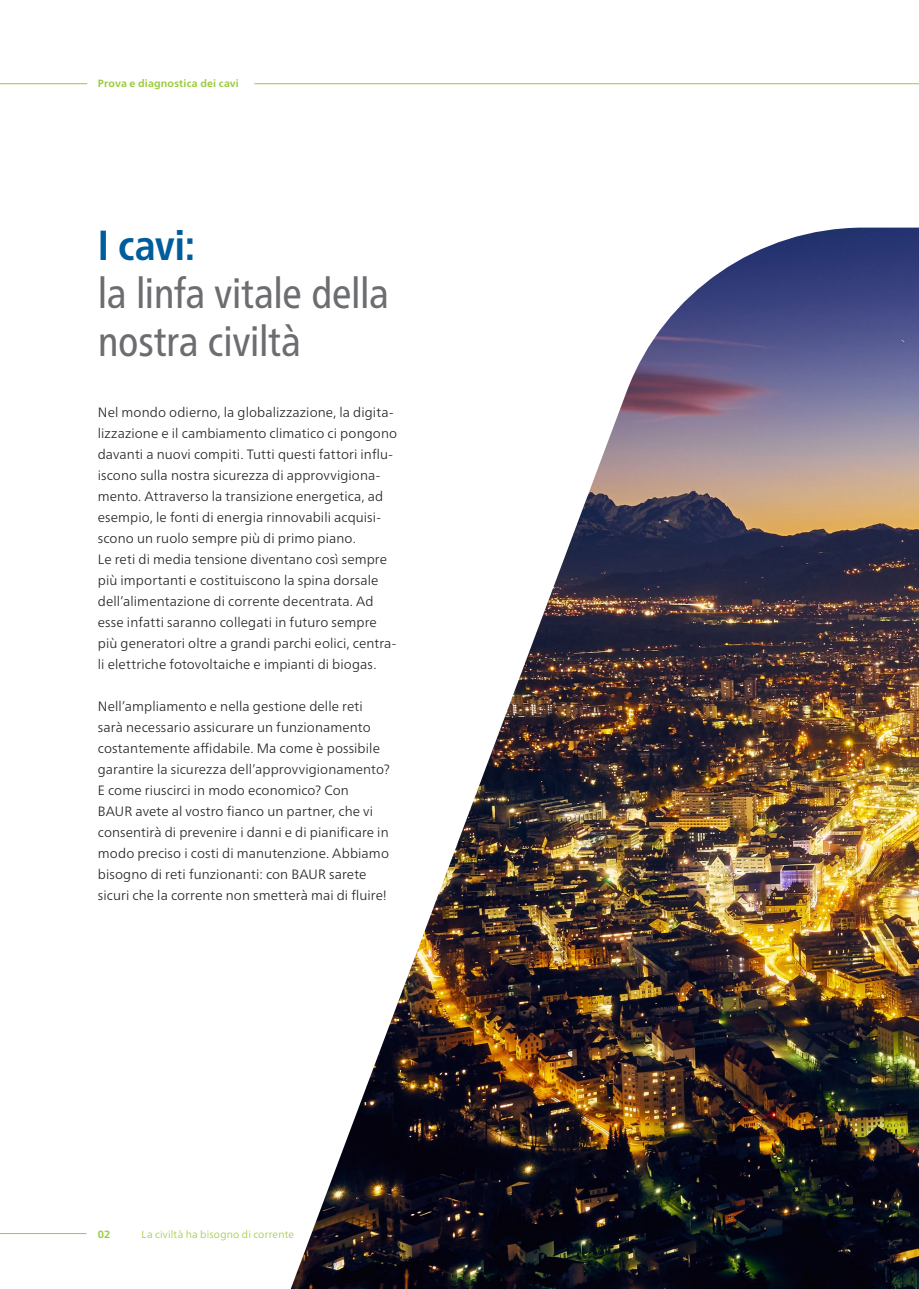
<style>
.page{position:relative;width:919px;height:1289px;background:#fff}
.page>*{position:absolute;margin:0;border:0;box-sizing:border-box;transform-origin:0 0}
.t1{font:condensed 42px/48px "Frutiger Neue LTW1 G";letter-spacing:-.01em;color:#6c6d70}
.t2{font:300 13.5px/21px "Frutiger Neue LTW1 G";letter-spacing:.005em;color:#231f20}
.t3{font:300 10.5px "Frutiger Neue LTW1 G";letter-spacing:.02em;color:#99ca3b}
.t4{font:700 10.5px "Frutiger Neue LTW1 G";letter-spacing:.02em;color:#99ca3b}
.s1{font-weight:700;color:#005d9c}
</style>
<div class="page">
<img style="left:291px;top:227px;width:627px;height:1061px">
<svg style="left:254px;top:83px;width:664px;height:2px"></svg>
<hr style="left:0;top:1233px;width:86px;height:1px;background:#99ca3b">
<hr style="left:0;top:83px;width:87px;height:1px;background:#99ca3b">
<p class="t4" style="left:98px;top:76px;width:143px">Prova e diagnostica dei cavi</p>
<p class="t1" style="left:98px;top:218px;width:292px"><span class="s1">I cavi:<br></span>la linfa vitale della nostra civiltà</p>
<p class="t2" style="left:98px;top:400px;width:301px">Nel mondo odierno, la globalizzazione, la digita&shy;lizzazione e il cambiamento climatico ci pongono davanti a nuovi compiti. Tutti questi fattori influ&shy;iscono sulla nostra sicurezza di approvvigiona&shy;mento. Attraverso la transizione energetica, ad esempio, le fonti di energia rinnovabili acquisi&shy;scono un ruolo sempre più di primo piano.</p>
<p class="t2" style="left:98px;top:547px;width:300px">Le reti di media tensione diventano così sempre più importanti e costituiscono la spina dorsale dell’alimentazione di corrente decentrata. Ad esse infatti saranno collegati in futuro sempre più generatori oltre a grandi parchi eolici, centra&shy;li elettriche fotovoltaiche e impianti di biogas.</p>
<p class="t2" style="left:98px;top:694px;width:293px">Nell’ampliamento e nella gestione delle reti sarà necessario assicurare un funzionamento costantemente affidabile. Ma come è possibile garantire la sicurezza dell’approvvigionamento?<br>E come riuscirci in modo economico? Con<br>BAUR avete al vostro fianco un partner, che vi consentirà di prevenire i danni e di pianificare in modo preciso i costi di manutenzione. Abbiamo bisogno di reti funzionanti: con BAUR sarete sicuri che la corrente non smetterà mai di fluire!</p>
<p class="t4" style="left:98px;top:1226px;width:14px">02</p>
<p class="t3" style="left:142px;top:1226px;width:154px">La civiltà ha bisogno di corrente</p>
</div>
